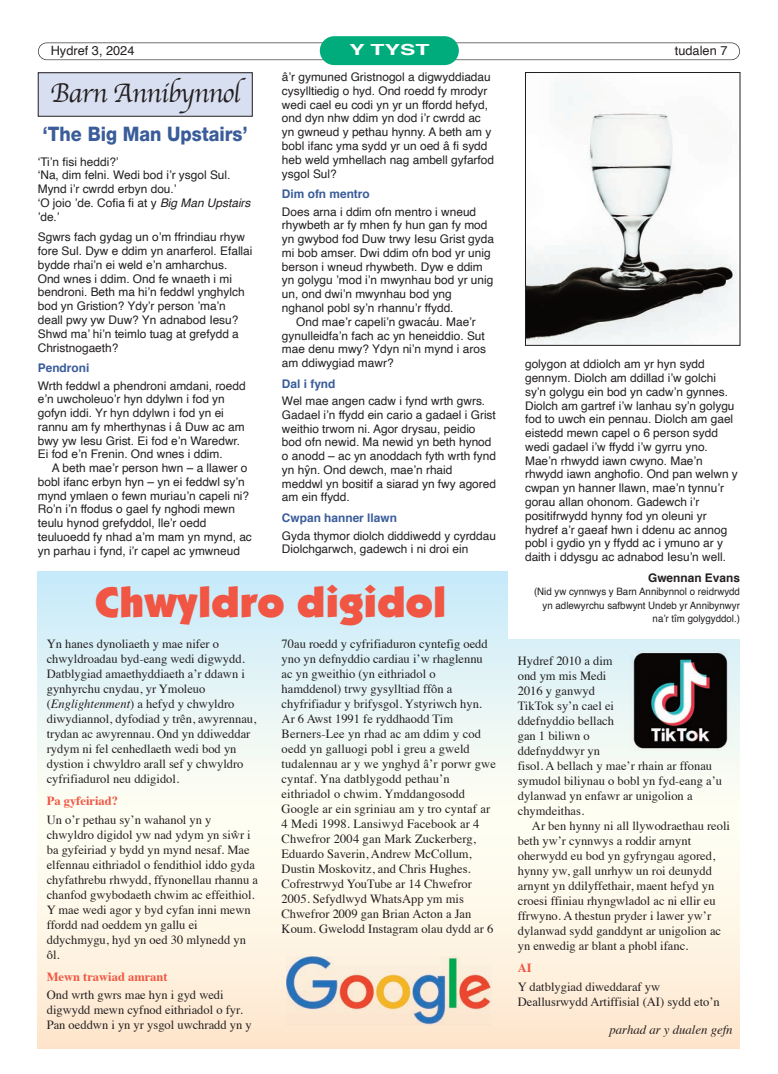
<style>
.page{position:relative;width:778px;height:1074px;background:#fff}
.page>*{position:absolute;margin:0;border:0;box-sizing:border-box;transform-origin:0 0}
.t1{font:900 42.5px "Kabel IT Cby BT";color:#f05643;scale:1.05 1}
.t2{font:28px "Apple Chancery";letter-spacing:-.025em;color:#231f20;scale:.95 1}
.t3{font:800 20px "Helvetica Neue LT Std";color:#3a5c9a;scale:.9 1}
.t4{font:700 15.25px "Helvetica";color:#fff;scale:1.5 1}
.t5{font:12.75px "Helvetica";color:#231f20}
.t6{font:italic 12.75px "Times";color:#231f20}
.t7{font:12.5px/15px "Times";color:#231f20}
.t8{font:700 12.5px "Times";color:#f05643}
.t9{font:11.88px/13.8px "Helvetica";color:#231f20}
.t10{font:700 11.88px "Helvetica";color:#3a5c9a}
.t11{font:700 11.88px "Helvetica";color:#231f20}
.t12{font:10.25px/13.4px "Helvetica";color:#231f20;text-align:right;scale:.95 1}
.s1{font-style:italic}
</style>
<div class="page">
<svg style="left:38px;top:571px;width:701px;height:477px"></svg>
<div style="left:38px;top:43px;width:701px;height:17px;border:1px solid #231f20;border-radius:9px"></div>
<div style="left:319px;top:36px;width:139px;height:29px;background:#00ac7c;border-radius:14px"></div>
<div style="left:38px;top:73px;width:214px;height:43px;background:#d8dff0"></div>
<div style="left:38px;top:72px;width:214px;height:45px;border:1px solid #231f20"></div>
<img style="left:286px;top:956px;width:204px;height:69px">
<img style="left:630px;top:650px;width:100px;height:100px">
<div style="left:508px;top:514px;width:231px;height:124px;background:#fff"></div>
<img style="left:527px;top:96px;width:210px;height:247px">
<div style="left:525px;top:72px;width:214px;height:273px;border:1px solid #231f20"></div>
<p class="t5" style="left:51px;top:45px;width:85px">Hydref 3, 2024</p>
<p class="t4" style="left:349px;top:44px;width:55px">Y TYST</p>
<p class="t5" style="left:674px;top:45px;width:54px">tudalen 7</p>
<p class="t2" style="left:50px;top:70px;width:202px">Barn Annibynnol</p>
<p class="t9" style="left:282px;top:71px;width:213px">â’r gymuned Gristnogol a digwyddiadau cysylltiedig o hyd. Ond roedd fy mrodyr wedi cael eu codi yn yr un ffordd hefyd, ond dyn nhw ddim yn dod i’r cwrdd ac yn gwneud y pethau hynny. A beth am y bobl ifanc yma sydd yr un oed â fi sydd heb weld ymhellach nag ambell gyfarfod ysgol Sul?</p>
<p class="t10" style="left:282px;top:189px;width:89px">Dim ofn mentro</p>
<p class="t9" style="left:282px;top:205px;width:213px">Does arna i ddim ofn mentro i wneud rhywbeth ar fy mhen fy hun gan fy mod yn gwybod fod Duw trwy Iesu Grist gyda mi bob amser. Dwi ddim ofn bod yr unig berson i wneud rhywbeth. Dyw e ddim yn golygu ’mod i’n mwynhau bod yr unig un, ond dwi’n mwynhau bod yng nghanol pobl sy’n rhannu’r ffydd.</p>
<p class="t9" style="left:282px;top:315px;width:205px;text-indent:14px">Ond mae’r capeli’n gwacáu. Mae’r gynulleidfa’n fach ac yn heneiddio. Sut mae denu mwy? Ydyn ni’n mynd i aros am ddiwygiad mawr?</p>
<p class="t10" style="left:282px;top:379px;width:55px">Dal i fynd</p>
<p class="t9" style="left:282px;top:395px;width:215px">Wel mae angen cadw i fynd wrth gwrs.<br>Gadael i’n ffydd ein cario a gadael i Grist weithio trwom ni. Agor drysau, peidio bod ofn newid. Ma newid yn beth hynod o anodd – ac yn anoddach fyth wrth fynd yn hŷn. Ond dewch, mae’n rhaid meddwl yn bositif a siarad yn fwy agored am ein ffydd.</p>
<p class="t10" style="left:282px;top:513px;width:116px">Cwpan hanner llawn</p>
<p class="t9" style="left:282px;top:529px;width:215px">Gyda thymor diolch diddiwedd y cyrddau<br>Diolchgarwch, gadewch i ni droi ein</p>
<p class="t3" style="left:43px;top:122px;width:229px">‘The Big Man Upstairs’</p>
<p class="t9" style="left:38px;top:155px;width:82px">‘Ti’n fisi heddi?’</p>
<p class="t9" style="left:38px;top:169px;width:194px">‘Na, dim felni. Wedi bod i’r ysgol Sul.<br>Mynd i’r cwrdd erbyn dou.’</p>
<p class="t9" style="left:38px;top:197px;width:214px">‘O joio ’de. Cofia fi at y <span class="s1">Big Man Upstairs </span>’de.’</p>
<p class="t9" style="left:38px;top:231px;width:216px">Sgwrs fach gydag un o’m ffrindiau rhyw fore Sul. Dyw e ddim yn anarferol. Efallai bydde rhai’n ei weld e’n amharchus.<br>Ond wnes i ddim. Ond fe wnaeth i mi bendroni. Beth ma hi’n feddwl ynghylch bod yn Gristion? Ydy’r person ’ma’n deall pwy yw Duw? Yn adnabod Iesu?<br>Shwd ma’ hi’n teimlo tuag at grefydd a Christnogaeth?</p>
<p class="t10" style="left:38px;top:363px;width:53px">Pendroni</p>
<p class="t9" style="left:38px;top:379px;width:209px">Wrth feddwl a phendroni amdani, roedd e’n uwcholeuo’r hyn ddylwn i fod yn gofyn iddi. Yr hyn ddylwn i fod yn ei rannu am fy mherthynas i â Duw ac am bwy yw Iesu Grist. Ei fod e’n Waredwr.<br>Ei fod e’n Frenin. Ond wnes i ddim.</p>
<p class="t9" style="left:38px;top:462px;width:215px;text-indent:14px">A beth mae’r person hwn – a llawer o bobl ifanc erbyn hyn – yn ei feddwl sy’n mynd ymlaen o fewn muriau’n capeli ni?<br>Ro’n i’n ffodus o gael fy nghodi mewn teulu hynod grefyddol, lle’r oedd teuluoedd fy nhad a’m mam yn mynd, ac yn parhau i fynd, i’r capel ac ymwneud</p>
<p class="t1" style="left:95px;top:586px;width:336px">Chwyldro digidol</p>
<p class="t7" style="left:47px;top:637px;width:211px">Yn hanes dynoliaeth y mae nifer o chwyldroadau byd-eang wedi digwydd.<br>Datblygiad amaethyddiaeth a’r ddawn i gynhyrchu cnydau, yr Ymoleuo (<span class="s1">Englightenment</span>) a hefyd y chwyldro diwydiannol, dyfodiad y trên, awyrennau, trydan ac awyrennau. Ond yn ddiweddar rydym ni fel cenhedlaeth wedi bod yn dystion i chwyldro arall sef y chwyldro cyfrifiadurol neu ddigidol.</p>
<p class="t8" style="left:47px;top:795px;width:73px">Pa gyfeiriad?</p>
<p class="t7" style="left:47px;top:813px;width:213px">Un o’r pethau sy’n wahanol yn y chwyldro digidol yw nad ydym yn siŵr i ba gyfeiriad y bydd yn mynd nesaf. Mae elfennau eithriadol o fendithiol iddo gyda chyfathrebu rhwydd, ffynonellau rhannu a chanfod gwybodaeth chwim ac effeithiol.<br>Y mae wedi agor y byd cyfan inni mewn ffordd nad oeddem yn gallu ei ddychmygu, hyd yn oed 30 mlynedd yn ôl.</p>
<p class="t8" style="left:47px;top:971px;width:122px">Mewn trawiad amrant</p>
<p class="t7" style="left:47px;top:988px;width:206px">Ond wrth gwrs mae hyn i gyd wedi digwydd mewn cyfnod eithriadol o fyr.<br>Pan oeddwn i yn yr ysgol uwchradd yn y</p>
<p class="t9" style="left:524px;top:358px;width:214px">golygon at ddiolch am yr hyn sydd gennym. Diolch am ddillad i’w golchi sy’n golygu ein bod yn cadw’n gynnes.<br>Diolch am gartref i’w lanhau sy’n golygu fod to uwch ein pennau. Diolch am gael eistedd mewn capel o 6 person sydd wedi gadael i’w ffydd i’w gyrru yno.<br>Mae’n rhwydd iawn cwyno. Mae’n rhwydd iawn anghofio. Ond pan welwn y cwpan yn hanner llawn, mae’n tynnu’r gorau allan ohonom. Gadewch i’r positifrwydd hynny fod yn oleuni yr hydref a’r gaeaf hwn i ddenu ac annog pobl i gydio yn y ffydd ac i ymuno ar y daith i ddysgu ac adnabod Iesu’n well.</p>
<p class="t11" style="left:647px;top:572px;width:93px">Gwennan Evans</p>
<p class="t12" style="left:533px;top:585px;width:218px">(Nid yw cynnwys y Barn Annibynnol o reidrwydd yn adlewyrchu safbwynt Undeb yr Annibynwyr na’r tîm golygyddol.)</p>
<p class="t7" style="left:281px;top:637px;width:216px">70au roedd y cyfrifiaduron cyntefig oedd yno yn defnyddio cardiau i’w rhaglennu ac yn gweithio (yn eithriadol o hamddenol) trwy gysylltiad ffôn a chyfrifiadur y brifysgol. Ystyriwch hyn.<br>Ar 6 Awst 1991 fe ryddhaodd Tim Berners-Lee yn rhad ac am ddim y cod oedd yn galluogi pobl i greu a gweld tudalennau ar y we ynghyd â’r porwr gwe cyntaf. Yna datblygodd pethau’n eithriadol o chwim. Ymddangosodd Google ar ein sgriniau am y tro cyntaf ar 4 Medi 1998. Lansiwyd Facebook ar 4<br>Chwefror 2004 gan Mark Zuckerberg, Eduardo Saverin, Andrew McCollum, Dustin Moskovitz, and Chris Hughes.<br>Cofrestrwyd YouTube ar 14 Chwefror 2005. Sefydlwyd WhatsApp ym mis Chwefror 2009 gan Brian Acton a Jan Koum. Gwelodd Instagram olau dydd ar 6</p>
<p class="t7" style="left:517px;top:654px;width:206px">Hydref 2010 a dim<br>ond ym mis Medi<br>2016 y ganwyd<br>TikTok sy’n cael ei<br>ddefnyddio bellach<br>gan 1 biliwn o<br>ddefnyddwyr yn<br>fisol. A bellach y mae’r rhain ar ffonau symudol biliynau o bobl yn fyd-eang a’u dylanwad yn enfawr ar unigolion a chymdeithas.</p>
<p class="t7" style="left:517px;top:819px;width:214px;text-indent:14px">Ar ben hynny ni all llywodraethau reoli beth yw’r cynnwys a roddir arnynt oherwydd eu bod yn gyfryngau agored, hynny yw, gall unrhyw un roi deunydd arnynt yn ddilyffethair, maent hefyd yn croesi ffiniau rhyngwladol ac ni ellir eu ffrwyno. A thestun pryder i lawer yw’r dylanwad sydd ganddynt ar unigolion ac yn enwedig ar blant a phobl ifanc.</p>
<p class="t8" style="left:517px;top:962px;width:15px">AI</p>
<p class="t7" style="left:517px;top:980px;width:203px">Y datblygiad diweddaraf yw<br>Deallusrwydd Artiffisial (AI) sydd eto’n</p>
<p class="t6" style="left:609px;top:1024px;width:125px">parhad ar y dualen gefn</p>
</div>
